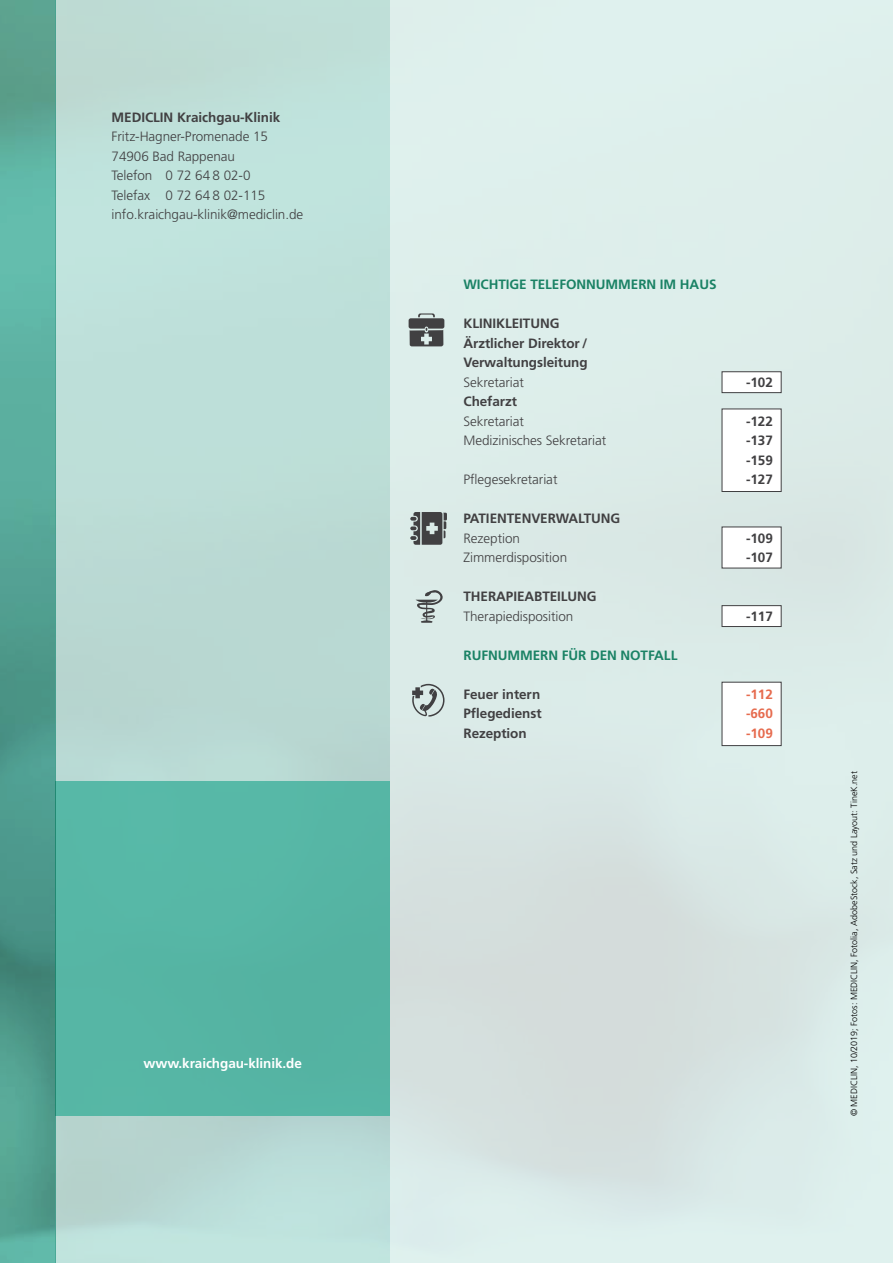
<style>
.page{position:relative;width:893px;height:1263px;background:#fff}
.page>*{position:absolute;margin:0;border:0;box-sizing:border-box;transform-origin:0 0}
.t1{font:300 13.5px/19.5px "Frutiger LT";letter-spacing:-.005em;color:#414042}
.t2{font:700 13.5px/19.5px "Frutiger LT";letter-spacing:-.005em;color:#414042}
.t3{font:700 13.5px "Frutiger LT";letter-spacing:-.005em;color:#1a8265}
.t4{font:700 13.5px "Frutiger LT";letter-spacing:-.005em;color:#fff}
.t5{font:700 13.5px "Frutiger LT";letter-spacing:-.005em;color:#e66b4e}
.t6{font:300 9px "Frutiger LT";color:#000}
</style>
<div class="page">
<div style="left:55px;top:0;width:838px;height:1263px;background:#bdded8"></div>
<div style="left:390px;top:0;width:503px;height:1263px;background:linear-gradient(to right,#dae8e6,#dcece9)"></div>
<div style="left:55px;top:781px;width:335px;height:335px;background:#56b6a5"></div>
<svg style="left:0;top:0;width:55px;height:1263px;background:#54a394"></svg>
<svg style="left:409px;top:313px;width:35px;height:33px"></svg>
<svg style="left:410px;top:512px;width:37px;height:33px"></svg>
<svg style="left:415px;top:587px;width:31px;height:36px"></svg>
<svg style="left:412px;top:684px;width:32px;height:33px"></svg>
<div style="left:722px;top:372px;width:59px;height:21px;background:#fff;border:1px solid #414042"></div>
<div style="left:722px;top:605px;width:59px;height:22px;background:#fff;border:1px solid #414042"></div>
<div style="left:722px;top:527px;width:59px;height:41px;background:#fff"></div>
<div style="left:722px;top:682px;width:59px;height:64px;background:#fff;border:1px solid #414042"></div>
<div style="left:722px;top:409px;width:59px;height:83px;background:#fff"></div>
<p class="t2" style="left:112px;top:107px;width:170px">MediClin Kraichgau-Klinik</p>
<p class="t1" style="left:112px;top:127px;width:193px">Fritz-Hagner-Promenade 15<br>74906 Bad Rappenau<br>Telefon 0 72 64 8 02-0<br>Telefax 0 72 64 8 02-115 info.kraichgau-klinik@mediclin.de</p>
<p class="t4" style="left:144px;top:1055px;width:160px">www.kraichgau-klinik.de</p>
<p class="t3" style="left:463px;top:277px;width:253px">Wichtige Telefonnumm ern im Haus</p>
<p class="t2" style="left:463px;top:314px;width:126px">Klinikleitung<br>Ärztlicher Direktor /<br>Verwaltungsleitung</p>
<p class="t1" style="left:463px;top:372px;width:62px">Sekretariat</p>
<p class="t2" style="left:746px;top:372px;width:28px">-102</p>
<p class="t2" style="left:463px;top:392px;width:55px">Chefarzt</p>
<p class="t1" style="left:463px;top:411px;width:62px">Sekretariat</p>
<p class="t2" style="left:746px;top:411px;width:28px">-122</p>
<p class="t1" style="left:463px;top:431px;width:144px">Medizinisches Sekretariat</p>
<p class="t2" style="left:746px;top:431px;width:28px">-137 -159</p>
<p class="t1" style="left:463px;top:470px;width:95px">Pflegesekretariat</p>
<p class="t2" style="left:746px;top:470px;width:28px">-127</p>
<p class="t2" style="left:463px;top:509px;width:158px">Patientenverwaltung</p>
<p class="t1" style="left:463px;top:528px;width:58px">Rezeption</p>
<p class="t2" style="left:746px;top:528px;width:28px">-109</p>
<p class="t1" style="left:463px;top:548px;width:105px">Zimmerdisposition</p>
<p class="t2" style="left:746px;top:548px;width:28px">-107</p>
<p class="t2" style="left:463px;top:587px;width:135px">Th erapieabteilung</p>
<p class="t1" style="left:463px;top:606px;width:111px">Therapiedisposition</p>
<p class="t2" style="left:746px;top:606px;width:28px">-117</p>
<p class="t3" style="left:463px;top:647px;width:215px">Rufnumm ern für den Notfall</p>
<p class="t2" style="left:463px;top:684px;width:78px">Feuer intern</p>
<p class="t5" style="left:746px;top:686px;width:28px">-112</p>
<p class="t2" style="left:463px;top:704px;width:80px">Pflegedienst</p>
<p class="t5" style="left:746px;top:705px;width:28px">-660</p>
<p class="t2" style="left:463px;top:723px;width:65px">Rezeption</p>
<p class="t5" style="left:746px;top:725px;width:28px">-109</p>
<p class="t6" style="left:849px;top:1116px;width:346px;rotate:-90deg">© MediClin, 10/2019; Fotos: MEDICLIN, Fotolia, AdobeStock, Satz und Layout: TineK.net</p>
</div>
